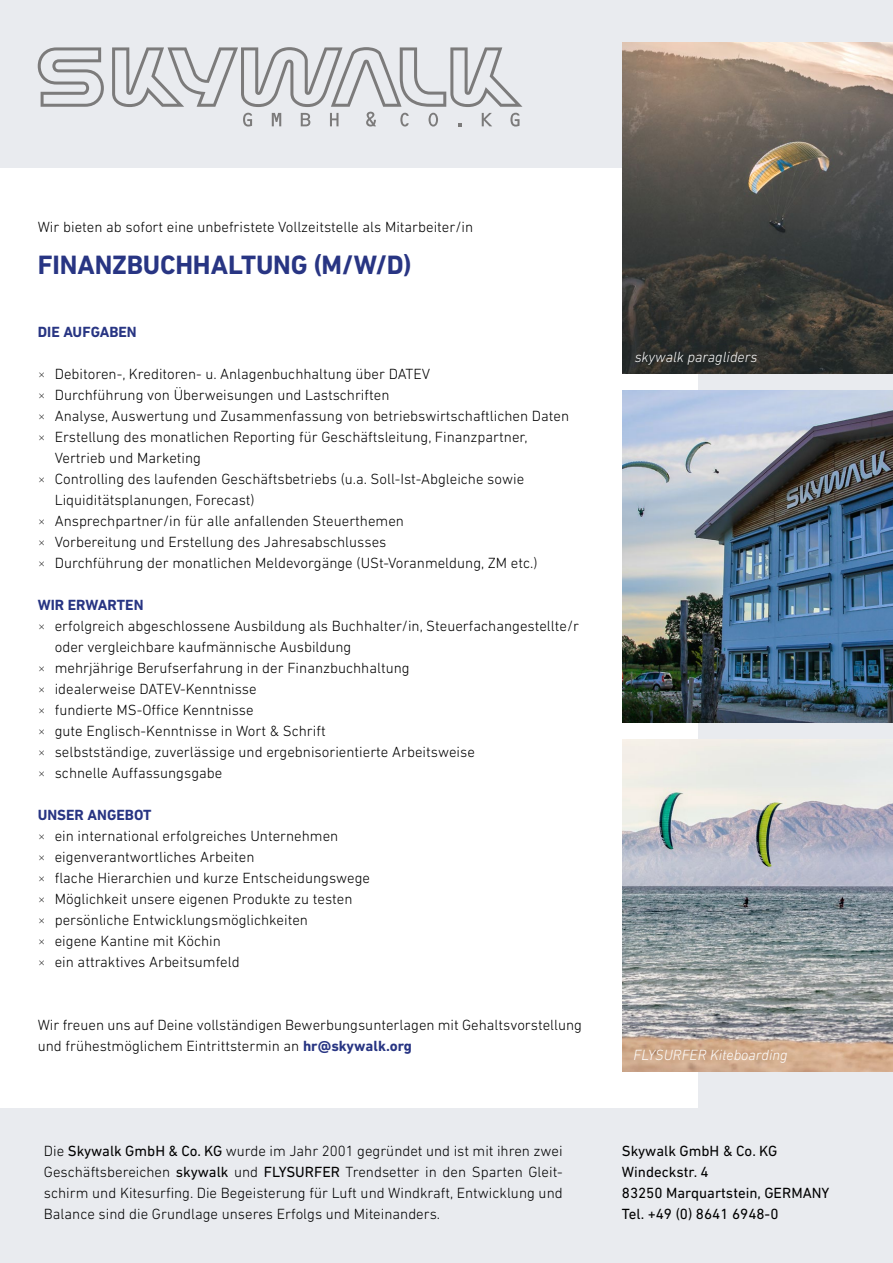
<style>
.page{position:relative;width:893px;height:1263px;background:#e9ebef}
.page>*{position:absolute;margin:0;border:0;box-sizing:border-box;transform-origin:0 0}
.t1{font:700 27px "DIN Next LT Pro";letter-spacing:-.005em;color:#283583}
.t2{font:300 15px/21px "DIN Next LT Pro";color:#000}
.t3{font:15px/21px "DIN Next LT Pro";color:#000}
.t4{font:italic 300 15px "DIN Next LT Pro";color:#fff}
.t5{font:700 15px "DIN Next LT Pro";color:#283583}
.s1{font-weight:200}
.s2{font-weight:700;color:#283583}
.s3{font-weight:400}
</style>
<div class="page">
<div style="left:0;top:169px;width:697px;height:939px;background:#fff"></div>
<img style="left:622px;top:42px;width:271px;height:332px">
<svg style="left:38px;top:47px;width:66px;height:60px"></svg>
<svg style="left:112px;top:47px;width:410px;height:80px"></svg>
<img style="left:622px;top:391px;width:271px;height:332px">
<img style="left:622px;top:740px;width:271px;height:332px">
<p class="t2" style="left:38px;top:216px;width:437px">Wir bieten ab sofort eine unbefristete Vollzeitstelle als Mitarbeiter/in</p>
<h1 class="t1" style="left:38px;top:249px;width:375px">FINANZBUCHHALTUNG (M/W/D)</h1>
<p class="t5" style="left:38px;top:323px;width:101px">DIE AUFGABEN</p>
<p class="t2" style="left:38px;top:363px;width:394px"><span class="s1">×</span> Debitoren-, Kreditoren- u. Anlagenbuchhaltung über DATEV</p>
<p class="t2" style="left:38px;top:384px;width:353px"><span class="s1">×</span> Durchführung von Überweisungen und Lastschriften</p>
<p class="t2" style="left:38px;top:405px;width:533px"><span class="s1">×</span> Analyse, Auswertung und Zusammenfassung von betriebswirtschaftlichen Daten</p>
<p class="t2" style="left:38px;top:426px;width:491px"><span class="s1">×</span> Erstellung des monatlichen Reporting für Geschäftsleitung, Finanzpartner,</p>
<p class="t2" style="left:55px;top:447px;width:148px">Vertrieb und Marketing</p>
<p class="t2" style="left:38px;top:468px;width:488px"><span class="s1">×</span> Controlling des laufenden Geschäftsbetriebs (u.a. Soll-Ist-Abgleiche sowie</p>
<p class="t2" style="left:55px;top:489px;width:201px">Liquiditätsplanungen, Forecast)</p>
<p class="t2" style="left:38px;top:510px;width:368px"><span class="s1">×</span> Ansprechpartner/in für alle anfallenden Steuerthemen</p>
<p class="t2" style="left:38px;top:531px;width:350px"><span class="s1">×</span> Vorbereitung und Erstellung des Jahresabschlusses</p>
<p class="t2" style="left:38px;top:552px;width:501px"><span class="s1">×</span> Durchführung der monatlichen Meldevorgänge (USt-Voranmeldung, ZM etc.)</p>
<p class="t5" style="left:38px;top:596px;width:107px">WIR ERWARTEN</p>
<p class="t2" style="left:38px;top:615px;width:543px"><span class="s1">×</span> erfolgreich abgeschlossene Ausbildung als Buchhalter/in, Steuerfachangestellte/r</p>
<p class="t2" style="left:55px;top:636px;width:298px">oder vergleichbare kaufmännische Ausbildung</p>
<p class="t2" style="left:38px;top:657px;width:373px"><span class="s1">×</span> mehrjährige Berufserfahrung in der Finanzbuchhaltung</p>
<p class="t2" style="left:38px;top:678px;width:220px"><span class="s1">×</span> idealerweise DATEV-Kenntnisse</p>
<p class="t2" style="left:38px;top:699px;width:217px"><span class="s1">×</span> fundierte MS-Office Kenntnisse</p>
<p class="t2" style="left:38px;top:720px;width:289px"><span class="s1">×</span> gute Englisch-Kenntnisse in Wort &amp; Schrift</p>
<p class="t2" style="left:38px;top:741px;width:439px"><span class="s1">×</span> selbstständige, zuverlässige und ergebnisorientierte Arbeitsweise</p>
<p class="t2" style="left:38px;top:762px;width:186px"><span class="s1">×</span> schnelle Auffassungsgabe</p>
<p class="t2" style="left:38px;top:804px;width:334px"><span class="s2">UNSER ANGEBOT<br></span><span class="s1">×</span> ein international erfolgreiches Unternehmen<br><span class="s1">×</span> eigenverantwortliches Arbeiten<br><span class="s1">×</span> flache Hierarchien und kurze Entscheidungswege <span class="s1">×</span> Möglichkeit unsere eigenen Produkte zu testen<br><span class="s1">×</span> persönliche Entwicklungsmöglichkeiten<br><span class="s1">×</span> eigene Kantine mit Köchin<br><span class="s1">×</span> ein attraktives Arbeitsumfeld</p>
<p class="t2" style="left:38px;top:1014px;width:546px">Wir freuen uns auf Deine vollständigen Bewerbungsunterlagen mit Gehaltsvorstellung und frühestmöglichem Eintrittstermin an <span class="s2">hr@skywalk.org</span></p>
<p class="t4" style="left:635px;top:349px;width:124px">skywalk paragliders</p>
<p class="t4" style="left:634px;top:1046px;width:156px">FLYSURFER Kiteboarding</p>
<p class="t2" style="left:44px;top:1140px;width:520px;text-align:justify">Die <span class="s3">Skywalk GmbH &amp; Co. KG</span> wurde im Jahr 2001 gegründet und ist mit ihren zwei Geschäftsbereichen <span class="s3">skywalk</span> und <span class="s3">FLYSURFER</span> Trendsetter in den Sparten Gleit&shy;schirm und Kitesurfing. Die Begeisterung für Luft und Windkraft, Entwicklung und Balance sind die Grundlage unseres Erfolgs und Miteinanders.</p>
<p class="t3" style="left:622px;top:1140px;width:209px">Skywalk GmbH &amp; Co. KG<br>Windeckstr. 4<br>83250 Marquartstein, GERMANY<br>Tel. +49 (0) 8641 6948-0</p>
</div>
